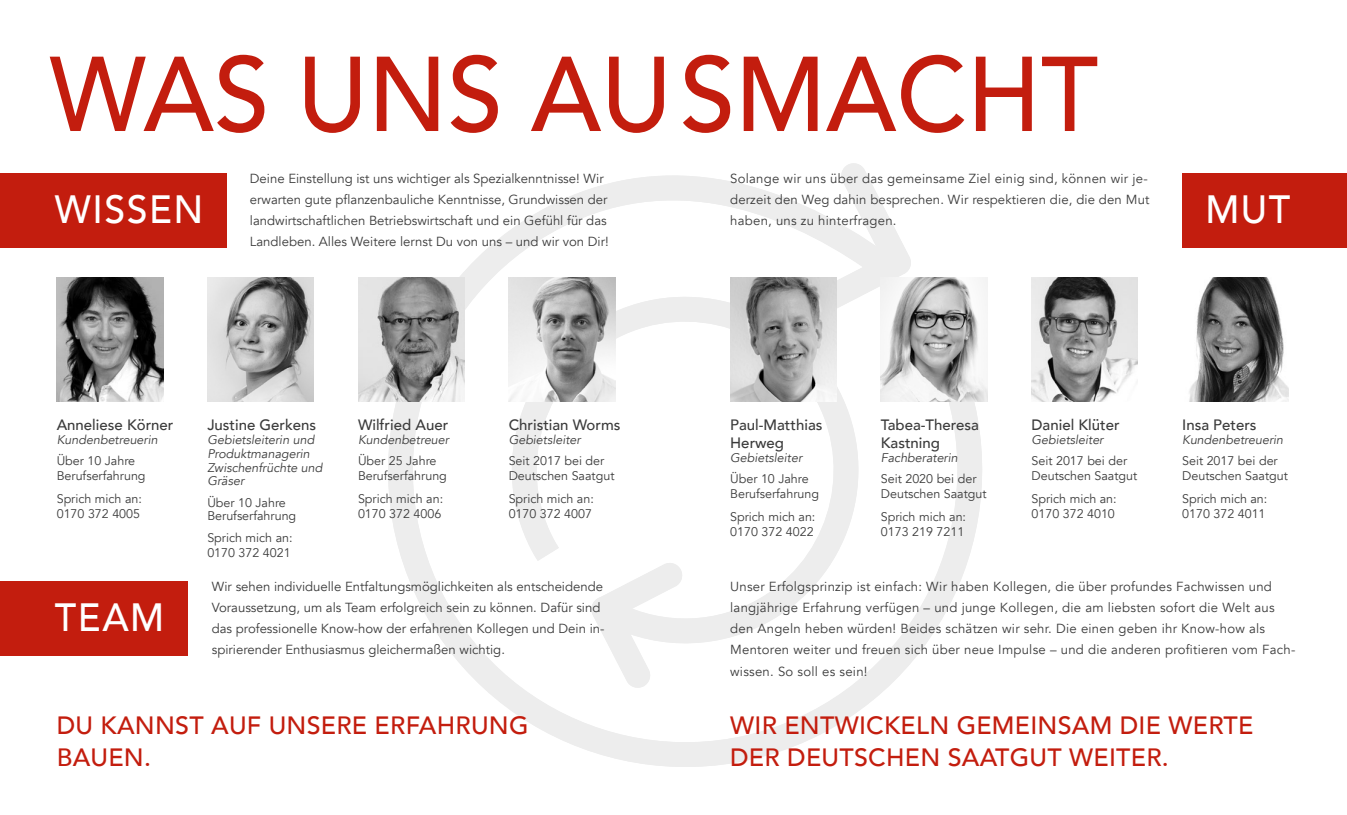
<style>
.page{position:relative;width:1347px;height:815px;background:#fff}
.page>*{position:absolute;margin:0;border:0;box-sizing:border-box;transform-origin:0 0}
.t1{font:500 105px "Avenir";color:#c31d0e;scale:.95 1}
.t2{font:500 39.38px "Avenir";letter-spacing:.04em;color:#fff;scale:.95 1}
.t3{font:500 25px "Avenir";letter-spacing:.01em;color:#c31d0e}
.t4{font:500 15px/18px "Avenir";color:#3b3b3b}
.t5{font:13.12px/21.2px "Avenir";letter-spacing:.02em;color:#3b3b3b}
.t6{font:13.12px/21.2px "Avenir";color:#3b3b3b}
.t7{font:12.5px/15px "Avenir";color:#3b3b3b}
.t8{font:italic 12.5px/13.8px "Avenir";color:#3b3b3b}
.t9{font:12.5px "Avenir";color:#3b3b3a}
.s1{color:#3b3b3b}
</style>
<div class="page">
<svg style="left:358px;top:175px;width:630px;height:592px"></svg>
<svg style="left:796px;top:163px;width:116px;height:114px"></svg>
<svg style="left:487px;top:272px;width:396px;height:379px"></svg>
<svg style="left:589px;top:561px;width:95px;height:128px"></svg>
<div style="left:0;top:173px;width:227px;height:75px;background:#c31d0e"></div>
<img style="left:57px;top:277px;width:106px;height:124px">
<img style="left:207px;top:277px;width:107px;height:124px">
<img style="left:358px;top:277px;width:106px;height:124px">
<img style="left:508px;top:277px;width:107px;height:124px">
<div style="left:0;top:581px;width:188px;height:75px;background:#c31d0e"></div>
<div style="left:1182px;top:173px;width:164px;height:75px;background:#c31d0e"></div>
<img style="left:730px;top:277px;width:106px;height:124px">
<img style="left:881px;top:277px;width:106px;height:124px">
<img style="left:1189px;top:277px;width:99px;height:124px">
<img style="left:1031px;top:277px;width:106px;height:124px">
<p class="t1" style="left:50px;top:4px;width:1105px">WAS UNS AUSMACHT</p>
<p class="t2" style="left:55px;top:176px;width:158px">WISSEN</p>
<p class="t6" style="left:250px;top:168px;width:355px">Deine Einstellung ist uns wichtiger als Spezialkenntnisse! Wir</p>
<p class="t6" style="left:250px;top:189px;width:359px">erwarten gute pflanzenbauliche Kenntnisse, Grundwissen der</p>
<p class="t6" style="left:250px;top:210px;width:358px">landwirtschaftlichen Betriebswirtschaft und ein Gefühl für das</p>
<p class="t6" style="left:250px;top:232px;width:360px">Landleben. Alles Weitere lernst Du von uns – und wir von Dir!</p>
<p class="t5" style="left:730px;top:168px;width:421px">Solange wir uns über das gemeinsame Ziel einig sind, können wir je&shy;derzeit den Weg dahin besprechen. Wir respektieren die, die den Mut haben, uns zu hinterfragen.</p>
<p class="t2" style="left:1205px;top:176px;width:91px">MUT</p>
<p class="t4" style="left:57px;top:415px;width:118px">Anneliese Körner</p>
<p class="t8" style="left:57px;top:433px;width:102px">Kundenbetreuerin</p>
<p class="t7" style="left:57px;top:454px;width:80px">Über 10 Jahre</p>
<p class="t7" style="left:57px;top:469px;width:90px">Berufserfahrung</p>
<p class="t7" style="left:57px;top:491px;width:87px">Sprich mich an:</p>
<p class="t7" style="left:57px;top:506px;width:85px">0170 372 4005</p>
<p class="t4" style="left:207px;top:415px;width:110px">Justine Gerkens</p>
<p class="t8" style="left:207px;top:433px;width:117px">Gebietsleiterin und<br>Produktmanagerin<br>Zwischenfrüchte und<br>Gräser</p>
<p class="t7" style="left:207px;top:495px;width:80px">Über 10 Jahre</p>
<p class="t7" style="left:207px;top:509px;width:90px">Berufserfahrung</p>
<p class="t7" style="left:207px;top:530px;width:87px">Sprich mich an:</p>
<p class="t7" style="left:207px;top:545px;width:85px">0170 372 4021</p>
<p class="t4" style="left:358px;top:415px;width:92px">Wilfried Auer</p>
<p class="t8" style="left:358px;top:433px;width:92px">Kundenbetreuer</p>
<p class="t7" style="left:358px;top:454px;width:80px">Über 25 Jahre</p>
<p class="t7" style="left:358px;top:469px;width:90px">Berufserfahrung</p>
<p class="t7" style="left:358px;top:491px;width:87px">Sprich mich an:</p>
<p class="t7" style="left:358px;top:506px;width:85px">0170 372 4006</p>
<p class="t4" style="left:508px;top:415px;width:113px">Christian Worms</p>
<p class="t8" style="left:508px;top:433px;width:73px">Gebietsleiter</p>
<p class="t7" style="left:508px;top:454px;width:107px">Seit 2017 bei der<br>Deutschen Saatgut</p>
<p class="t7" style="left:508px;top:491px;width:87px">Sprich mich an:</p>
<p class="t7" style="left:508px;top:506px;width:85px">0170 372 4007</p>
<p class="t4" style="left:730px;top:415px;width:94px">Paul-Matthias<br>Herweg</p>
<p class="t8" style="left:730px;top:451px;width:73px">Gebietsleiter</p>
<p class="t7" style="left:730px;top:472px;width:90px">Über 10 Jahre<br>Berufserfahrung</p>
<p class="t7" style="left:730px;top:509px;width:87px">Sprich mich an:</p>
<p class="t7" style="left:730px;top:524px;width:85px">0170 372 4022</p>
<p class="t4" style="left:881px;top:415px;width:100px">Tabea-Theresa<br>Kastning</p>
<p class="t8" style="left:881px;top:451px;width:78px">Fachberaterin</p>
<p class="t9" style="left:881px;top:472px;width:97px">Seit 2020 <span class="s1">bei der</span></p>
<p class="t7" style="left:881px;top:487px;width:107px">Deutschen Saatgut</p>
<p class="t7" style="left:881px;top:509px;width:87px">Sprich mich an:</p>
<p class="t7" style="left:881px;top:524px;width:85px">0173 219 7211</p>
<p class="t4" style="left:1031px;top:415px;width:90px">Daniel Klüter</p>
<p class="t8" style="left:1031px;top:433px;width:73px">Gebietsleiter</p>
<p class="t7" style="left:1031px;top:454px;width:107px">Seit 2017 bei der<br>Deutschen Saatgut</p>
<p class="t7" style="left:1031px;top:491px;width:87px">Sprich mich an:</p>
<p class="t7" style="left:1031px;top:506px;width:85px">0170 372 4010</p>
<p class="t4" style="left:1182px;top:415px;width:76px">Insa Peters</p>
<p class="t8" style="left:1182px;top:433px;width:102px">Kundenbetreuerin</p>
<p class="t7" style="left:1182px;top:454px;width:97px">Seit 2017 bei der</p>
<p class="t7" style="left:1182px;top:469px;width:107px">Deutschen Saatgut</p>
<p class="t7" style="left:1182px;top:491px;width:87px">Sprich mich an:</p>
<p class="t7" style="left:1182px;top:506px;width:85px">0170 372 4011</p>
<p class="t2" style="left:55px;top:584px;width:117px">TEAM</p>
<p class="t6" style="left:212px;top:576px;width:393px">Wir sehen individuelle Entfaltungsmöglichkeiten als entscheidende<br>Voraussetzung, um als Team erfolgreich sein zu können. Dafür sind</p>
<p class="t6" style="left:212px;top:618px;width:394px">das professionelle Know-how der erfahrenen Kollegen und Dein in&shy;spirierender Enthusiasmus gleichermaßen wichtig.</p>
<p class="t3" style="left:57px;top:703px;width:473px">DU KANNST AUF UNSERE ERFAHRUNG</p>
<p class="t3" style="left:57px;top:736px;width:96px">BAUEN.</p>
<p class="t5" style="left:730px;top:576px;width:567px">Unser Erfolgsprinzip ist einfach: Wir haben Kollegen, die über profundes Fachwissen und langjährige Erfahrung verfügen – und junge Kollegen, die am liebsten sofort die Welt aus den Angeln heben würden! Beides schätzen wir sehr. Die einen geben ihr Know-how als Mentoren weiter und freuen sich über neue Impulse – und die anderen profitieren vom Fach&shy;wissen. So soll es sein!</p>
<p class="t3" style="left:730px;top:703px;width:524px">WIR ENTWICKELN GEMEINSAM DIE WERTE</p>
<p class="t3" style="left:730px;top:736px;width:440px">DER DEUTSCHEN SAATGUT WEITER.</p>
</div>
